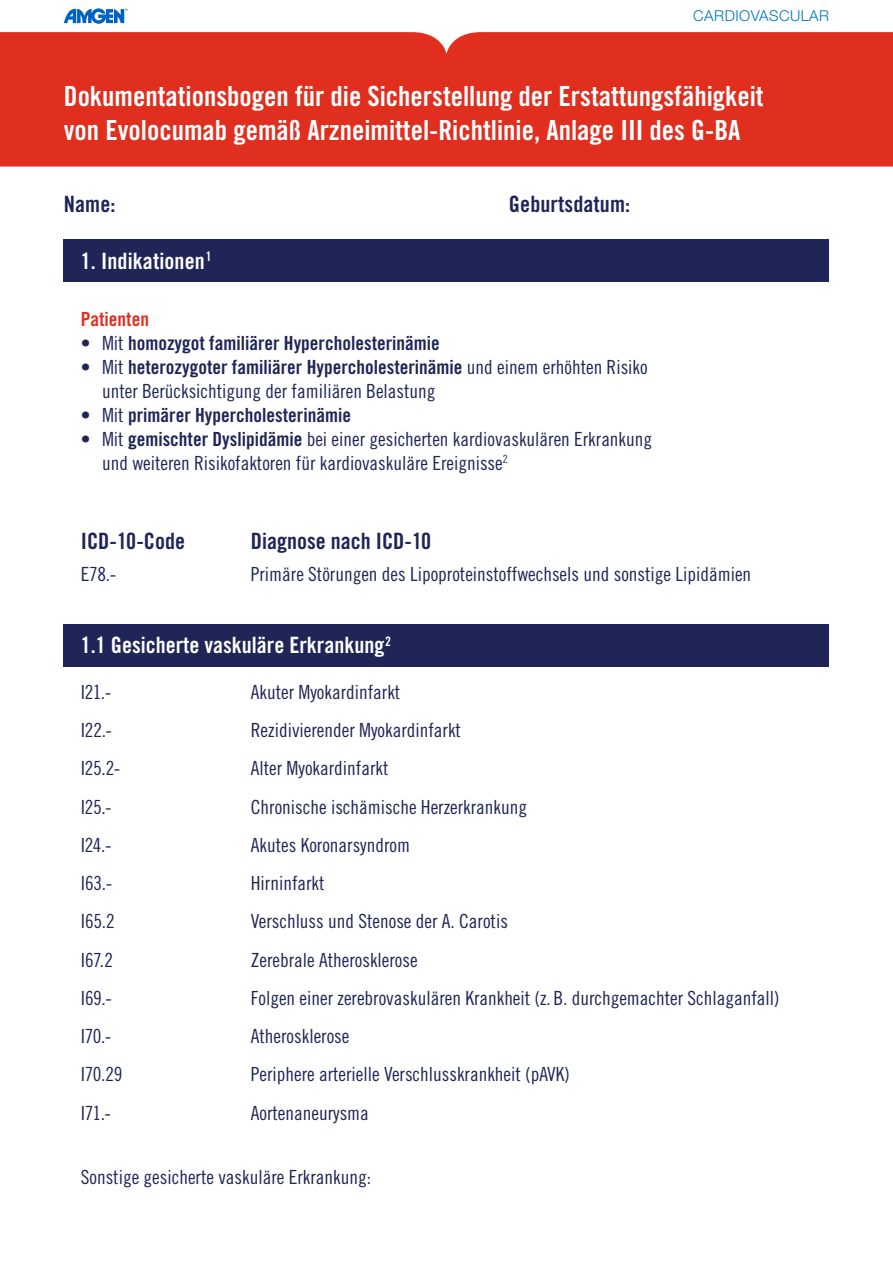
<style>
.page{position:relative;width:893px;height:1263px;background:#fff}
.page>*{position:absolute;margin:0;border:0;box-sizing:border-box;transform-origin:0 0}
.t1{font:27.75px/33.3px "Trade Gothic LT Std Bd Cn 20";color:#fff}
.t2{font:22.5px "Trade Gothic LT Std Bd Cn 20";color:#fff}
.t3{font:22.5px "Trade Gothic LT Std Bd Cn 20";color:#1f2557}
.t4{font:19.5px/24px "Trade Gothic LT Std Cn 18";color:#1f2557}
.t5{font:19.5px "Trade Gothic LT Std Bd Cn 20";color:#1f2557}
.t6{font:19.5px "Trade Gothic LT Std Bd Cn 20";color:#e02e1f}
.t7{font:300 15px "Helvetica Neue LT Std";letter-spacing:.03em;color:#0076be}
.s1{font-family:"Trade Gothic LT Std Cn 18"}
.s2{font-family:"Trade Gothic LT Std Bd Cn 20"}
</style>
<div class="page">
<div style="left:64px;top:624px;width:765px;height:42px;background:#1f2557"></div>
<div style="left:0;top:54px;width:893px;height:113px;background:#e02e1f"></div>
<div style="left:64px;top:239px;width:765px;height:43px;background:#1f2557"></div>
<svg style="left:0;top:22px;width:893px;height:32px;fill:#e02e1f"></svg>
<svg style="left:64px;top:8px;width:64px;height:16px"></svg>
<p class="t7" style="left:693px;top:7px;width:137px">CARDIOVASCULAR</p>
<h1 class="t1" style="left:64px;top:79px;width:701px">Dokumentationsbogen für die Sicherstellung der Erstattungsfähigkeit von Evolocumab gemäß Arzneimittel-Richtlinie, Anlage III des G-BA</h1>
<p class="t3" style="left:64px;top:191px;width:53px">Name:</p>
<p class="t3" style="left:509px;top:191px;width:123px">Geburtsdatum:</p>
<p class="t2" style="left:81px;top:247px;width:132px">1. Indikationen<sup>1</sup></p>
<p class="t6" style="left:81px;top:307px;width:70px">Patienten</p>
<p class="t5" style="left:81px;top:331px;width:361px"><span class="s1">• Mit</span> homozygot familiärer Hypercholesterinämie</p>
<p class="t5" style="left:81px;top:355px;width:568px"><span class="s1">• Mit</span> heterozygoter familiärer Hypercholesterinämie <span class="s1">und einem erhöhten Risiko</span></p>
<p class="t4" style="left:102px;top:379px;width:335px">unter Berücksichtigung der familiären Belastung</p>
<p class="t5" style="left:81px;top:403px;width:272px"><span class="s1">• Mit</span> primärer Hypercholesterinämie</p>
<p class="t4" style="left:102px;top:427px;width:552px;text-indent:-21px">• Mit <span class="s2">gemischter Dyslipidämie</span> bei einer gesicherten kardiovaskulären Erkrankung und weiteren Risikofaktoren für kardiovaskuläre Ereignisse<sup>2</sup></p>
<p class="t3" style="left:81px;top:527px;width:106px">ICD-10-Code</p>
<p class="t3" style="left:251px;top:527px;width:182px">Diagnose nach ICD-10</p>
<p class="t4" style="left:81px;top:562px;width:37px">E78.-</p>
<p class="t4" style="left:251px;top:562px;width:502px">Primäre Störungen des Lipoproteinstoffwechsels und sonstige Lipidämien</p>
<p class="t2" style="left:81px;top:632px;width:312px">1.1 Gesicherte vaskuläre Erkrankung<sup>2</sup></p>
<p class="t4" style="left:81px;top:680px;width:32px">I21.-</p>
<p class="t4" style="left:251px;top:680px;width:151px">Akuter Myokardinfarkt</p>
<p class="t4" style="left:81px;top:718px;width:33px">I22.-</p>
<p class="t4" style="left:251px;top:718px;width:212px">Rezidivierender Myokardinfarkt</p>
<p class="t4" style="left:81px;top:756px;width:41px">I25.2-</p>
<p class="t4" style="left:251px;top:756px;width:139px">Alter Myokardinfarkt</p>
<p class="t4" style="left:81px;top:794px;width:33px">I25.-</p>
<p class="t4" style="left:251px;top:794px;width:278px">Chronische ischämische Herzerkrankung</p>
<p class="t4" style="left:81px;top:833px;width:32px">I24.-</p>
<p class="t4" style="left:251px;top:833px;width:161px">Akutes Koronarsyndrom</p>
<p class="t4" style="left:81px;top:871px;width:33px">I63.-</p>
<p class="t4" style="left:251px;top:871px;width:75px">Hirninfarkt</p>
<p class="t4" style="left:81px;top:909px;width:36px">I65.2</p>
<p class="t4" style="left:251px;top:909px;width:259px">Verschluss und Stenose der A. Carotis</p>
<p class="t4" style="left:81px;top:947px;width:34px">I67.2</p>
<p class="t4" style="left:251px;top:947px;width:168px">Zerebrale Atherosklerose</p>
<p class="t4" style="left:81px;top:986px;width:33px">I69.-</p>
<p class="t4" style="left:251px;top:986px;width:530px">Folgen einer zerebrovaskulären Krankheit (z.B. durchgemachter Schlaganfall)</p>
<p class="t4" style="left:81px;top:1024px;width:32px">I70.-</p>
<p class="t4" style="left:251px;top:1024px;width:100px">Atherosklerose</p>
<p class="t4" style="left:81px;top:1062px;width:43px">I70.29</p>
<p class="t4" style="left:251px;top:1062px;width:321px">Periphere arterielle Verschlusskrankheit (pAVK)</p>
<p class="t4" style="left:81px;top:1100px;width:32px">I71.-</p>
<p class="t4" style="left:251px;top:1100px;width:120px">Aortenaneurysma</p>
<p class="t4" style="left:81px;top:1165px;width:292px">Sonstige gesicherte vaskuläre Erkrankung:</p>
</div>
